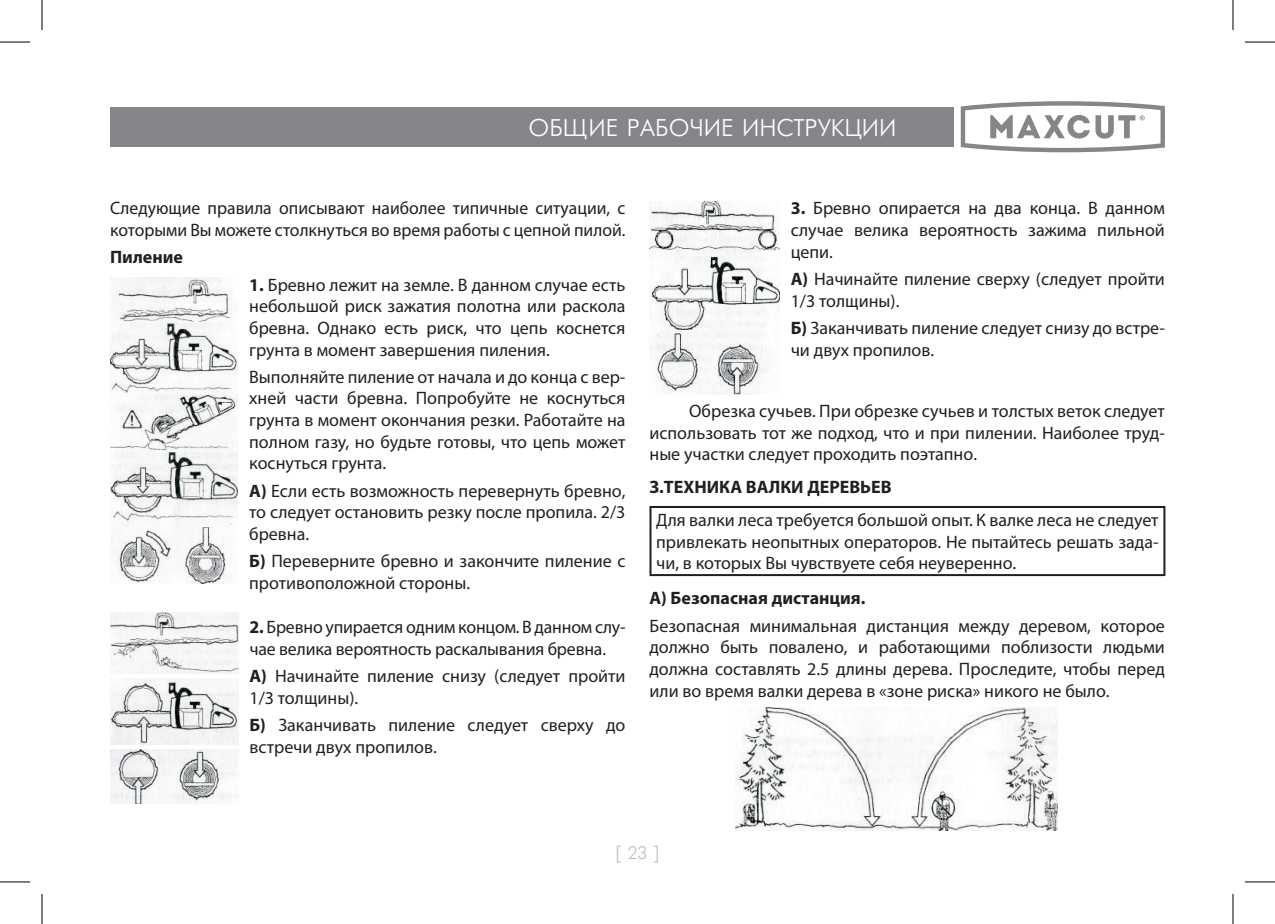
<style>
.page{position:relative;width:1275px;height:924px;background:#fff}
.page>*{position:absolute;margin:0;border:0;box-sizing:border-box;transform-origin:0 0}
.t1{font:24px "Futuris Cyrillic";color:#fff}
.t2{font:18px/21.6px "Myriad Pro";color:#231f20}
.t3{font:700 18px "Myriad Pro";color:#231f20}
.t4{font:18px "Futuris Cyrillic";color:#bcbdc0}
.s1{font-weight:700}
</style>
<div class="page">
<svg style="left:960px;top:101px;width:205px;height:51px"></svg>
<div style="left:110px;top:107px;width:843px;height:39px;background:#848689"></div>
<img style="left:115px;top:277px;width:118px;height:45px">
<img style="left:111px;top:527px;width:116px;height:56px">
<img style="left:111px;top:322px;width:127px;height:71px">
<img style="left:111px;top:394px;width:127px;height:58px">
<img style="left:111px;top:452px;width:127px;height:73px">
<img style="left:111px;top:612px;width:127px;height:61px">
<img style="left:111px;top:749px;width:127px;height:53px">
<img style="left:111px;top:678px;width:127px;height:66px">
<img style="left:649px;top:201px;width:130px;height:129px">
<img style="left:649px;top:330px;width:118px;height:64px">
<img style="left:735px;top:707px;width:322px;height:122px">
<hr style="left:649px;top:505px;width:516px;height:2px;background:#231f20">
<hr style="left:649px;top:507px;width:2px;height:67px;background:#231f20">
<hr style="left:1163px;top:507px;width:2px;height:67px;background:#231f20">
<hr style="left:649px;top:574px;width:516px;height:2px;background:#231f20">
<hr style="left:0;top:42px;width:30px;height:1px;background:#000">
<hr style="left:1245px;top:42px;width:30px;height:1px;background:#000">
<hr style="left:0;top:881px;width:30px;height:1px;background:#000">
<hr style="left:1245px;top:881px;width:30px;height:1px;background:#000">
<hr style="left:42px;top:0;width:1px;height:30px;background:#000">
<hr style="left:42px;top:893px;width:1px;height:30px;background:#000">
<hr style="left:1232px;top:0;width:1px;height:30px;background:#000">
<hr style="left:1232px;top:893px;width:1px;height:30px;background:#000">
<h1 class="t1" style="left:528px;top:115px;width:369px">ОБЩИЕ РАБОЧИЕ ИНСТРУКЦИИ</h1>
<p class="t2" style="left:110px;top:197px;width:517px">Следующие правила описывают наиболее типичные ситуации, с которыми Вы можете столкнуться во время работы с цепной пилой.</p>
<p class="t3" style="left:110px;top:245px;width:74px">Пиление</p>
<p class="t2" style="left:249px;top:273px;width:378px;text-align:justify"><span class="s1">1.</span> Бревно лежит на земле. В данном случае есть небольшой риск зажатия полотна или раскола бревна. Однако есть риск, что цепь коснется грунта в момент завершения пиления.</p>
<p class="t2" style="left:249px;top:365px;width:378px;text-align:justify">Выполняйте пиление от начала и до конца с вер&shy;хней части бревна. Попробуйте не коснуться грунта в момент окончания резки. Работайте на полном газу, но будьте готовы, что цепь может коснуться грунта.</p>
<p class="t2" style="left:249px;top:479px;width:378px;text-align:justify"><span class="s1">А)</span> Если есть возможность перевернуть бревно, то следует остановить резку после пропила. 2/3 бревна.</p>
<p class="t2" style="left:249px;top:549px;width:378px"><span class="s1">Б)</span> Переверните бревно и закончите пиление с противоположной стороны.</p>
<p class="t2" style="left:249px;top:615px;width:377px"><span class="s1">2.</span> Бревно упирается одним концом. В данном слу&shy;чае велика вероятность раскалывания бревна.</p>
<p class="t2" style="left:249px;top:664px;width:377px"><span class="s1">А)</span> Начинайте пиление снизу (следует пройти<br>1/3 толщины).</p>
<p class="t2" style="left:249px;top:713px;width:377px"><span class="s1">Б)</span> Заканчивать пиление следует сверху до встречи двух пропилов.</p>
<p class="t2" style="left:790px;top:197px;width:376px;text-align:justify"><span class="s1">3.</span> Бревно опирается на два конца. В данном случае велика вероятность зажима пильной цепи.</p>
<p class="t2" style="left:790px;top:268px;width:376px"><span class="s1">А)</span> Начинайте пиление сверху (следует пройти<br>1/3 толщины).</p>
<p class="t2" style="left:790px;top:316px;width:376px"><span class="s1">Б)</span> Заканчивать пиление следует снизу до встре&shy;чи двух пропилов.</p>
<p class="t2" style="left:649px;top:399px;width:517px;text-align:justify;text-indent:40px">Обрезка сучьев. При обрезке сучьев и толстых веток следует использовать тот же подход, что и при пилении. Наиболее труд&shy;ные участки следует проходить поэтапно.</p>
<p class="t3" style="left:649px;top:475px;width:244px">З.ТЕХНИКА ВАЛКИ ДЕРЕВЬЕВ</p>
<p class="t2" style="left:656px;top:509px;width:504px;text-align:justify">Для валки леса требуется большой опыт. К валке леса не следует привлекать неопытных операторов. Не пытайтесь решать зада&shy;чи, в которых Вы чувствуете себя неуверенно.</p>
<p class="t3" style="left:649px;top:586px;width:218px">А) Безопасная дистанция.</p>
<p class="t2" style="left:649px;top:614px;width:517px;text-align:justify">Безопасная минимальная дистанция между деревом, которое должно быть повалено, и работающими поблизости людьми должна составлять 2.5 длины дерева. Проследите, чтобы перед или во время валки дерева в «зоне риска» никого не было.</p>
<p class="t4" style="left:615px;top:843px;width:45px">[ 23 ]</p>
</div>
